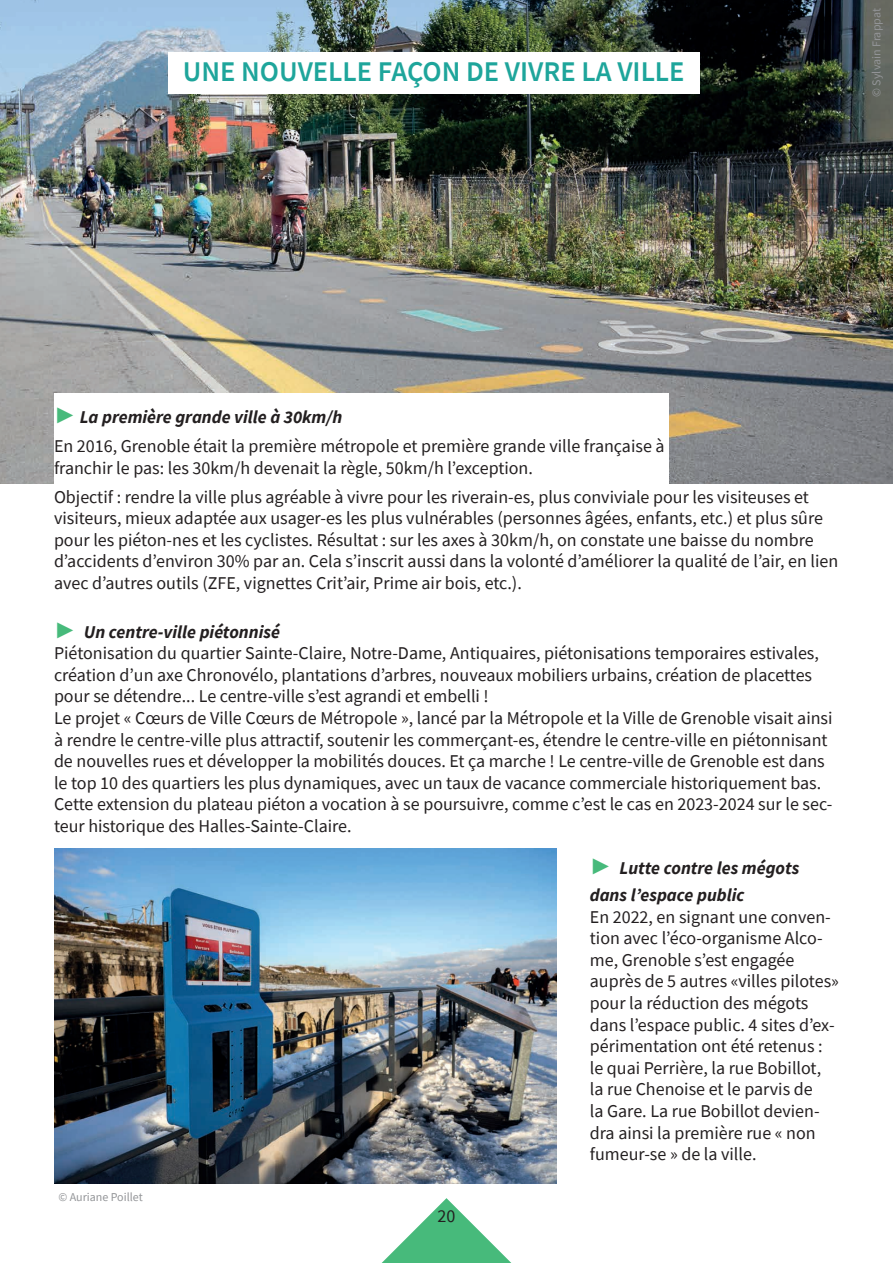
<style>
.page{position:relative;width:893px;height:1263px;background:#fff}
.page>*{position:absolute;margin:0;border:0;box-sizing:border-box;transform-origin:0 0}
.t1{font:600 28.5px "Source Sans Pro";color:#1ea59b}
.t2{font:18px/21.6px "Source Sans Pro";color:#231f20}
.t3{font:italic 700 18px/27px "Source Sans Pro";color:#231f20}
.t4{font:12px "Source Sans Pro";color:#939598}
.s1{font-family:"Arial";font-weight:900;font-size:22.5px;color:#47ba7b}
.s2{font-weight:700;font-style:italic}
.s3{font-family:"Arial";font-weight:900;font-style:normal;font-size:22.5px;color:#47ba7b}
</style>
<div class="page">
<img style="left:0;top:0;width:893px;height:483px">
<div style="left:54px;top:393px;width:614px;height:91px;background:#fff"></div>
<div style="left:168px;top:52px;width:531px;height:42px;background:#fff"></div>
<img style="left:54px;top:849px;width:502px;height:334px">
<svg style="left:382px;top:1198px;width:129px;height:65px"></svg>
<h1 class="t1" style="left:183px;top:53px;width:503px">UNE NOUVELLE FAÇON DE VIVRE LA VILLE</h1>
<p class="t4" style="left:869px;top:97px;width:90px;rotate:-90deg">© Sylvain Frappat</p>
<p class="t2" style="left:54px;top:402px;width:612px;line-height:29.7px"><span class="s1">►</span> <span class="s2">La première grande ville à 30km/h<br></span>En 2016, Grenoble était la première métropole et première grande ville française à</p>
<p class="t2" style="left:54px;top:457px;width:480px">franchir le pas: les 30km/h devenait la règle, 50km/h l’exception.</p>
<p class="t2" style="left:54px;top:486px;width:786px">Objectif : rendre la ville plus agréable à vivre pour les riverain-es, plus conviviale pour les visiteuses et visiteurs, mieux adaptée aux usager-es les plus vulnérables (personnes âgées, enfants, etc.) et plus sûre pour les piéton-nes et les cyclistes. Résultat : sur les axes à 30km/h, on constate une baisse du nombre d’accidents d’environ 30% par an. Cela s’inscrit aussi dans la volonté d’améliorer la qualité de l’air, en lien avec d’autres outils (ZFE, vignettes Crit’air, Prime air bois, etc.).</p>
<p class="t2" style="left:54px;top:621px;width:780px"><span class="s1">►</span> <span class="s2">Un centre-ville piétonnisé<br></span>Piétonisation du quartier Sainte-Claire, Notre-Dame, Antiquaires, piétonisations temporaires estivales, création d’un axe Chronovélo, plantations d’arbres, nouveaux mobiliers urbains, création de placettes pour se détendre... Le centre-ville s’est agrandi et embelli !<br>Le projet « Cœurs de Ville Cœurs de Métropole », lancé par la Métropole et la Ville de Grenoble visait ainsi à rendre le centre-ville plus attractif, soutenir les commerçant-es, étendre le centre-ville en piétonnisant de nouvelles rues et développer la mobilités douces. Et ça marche ! Le centre-ville de Grenoble est dans le top 10 des quartiers les plus dynamiques, avec un taux de vacance commerciale historiquement bas.<br>Cette extension du plateau piéton a vocation à se poursuivre, comme c’est le cas en 2023-2024 sur le sec&shy;teur historique des Halles-Sainte-Claire.</p>
<p class="t3" style="left:590px;top:854px;width:211px"><span class="s3">►</span> Lutte contre les mégots dans l’espace public</p>
<p class="t2" style="left:590px;top:906px;width:251px">En 2022, en signant une conven&shy;tion avec l’éco-organisme Alco&shy;me, Grenoble s’est engagée auprès de 5 autres «villes pilotes» pour la réduction des mégots dans l’espace public. 4 sites d’ex&shy;périmentation ont été retenus : le quai Perrière, la rue Bobillot, la rue Chenoise et le parvis de<br>la Gare. La rue Bobillot devien&shy;dra ainsi la première rue « non fumeur-se » de la ville.</p>
<p class="t4" style="left:58px;top:1189px;width:86px">© Auriane Poillet</p>
<p class="t2" style="left:438px;top:1205px;width:19px">20</p>
</div>
